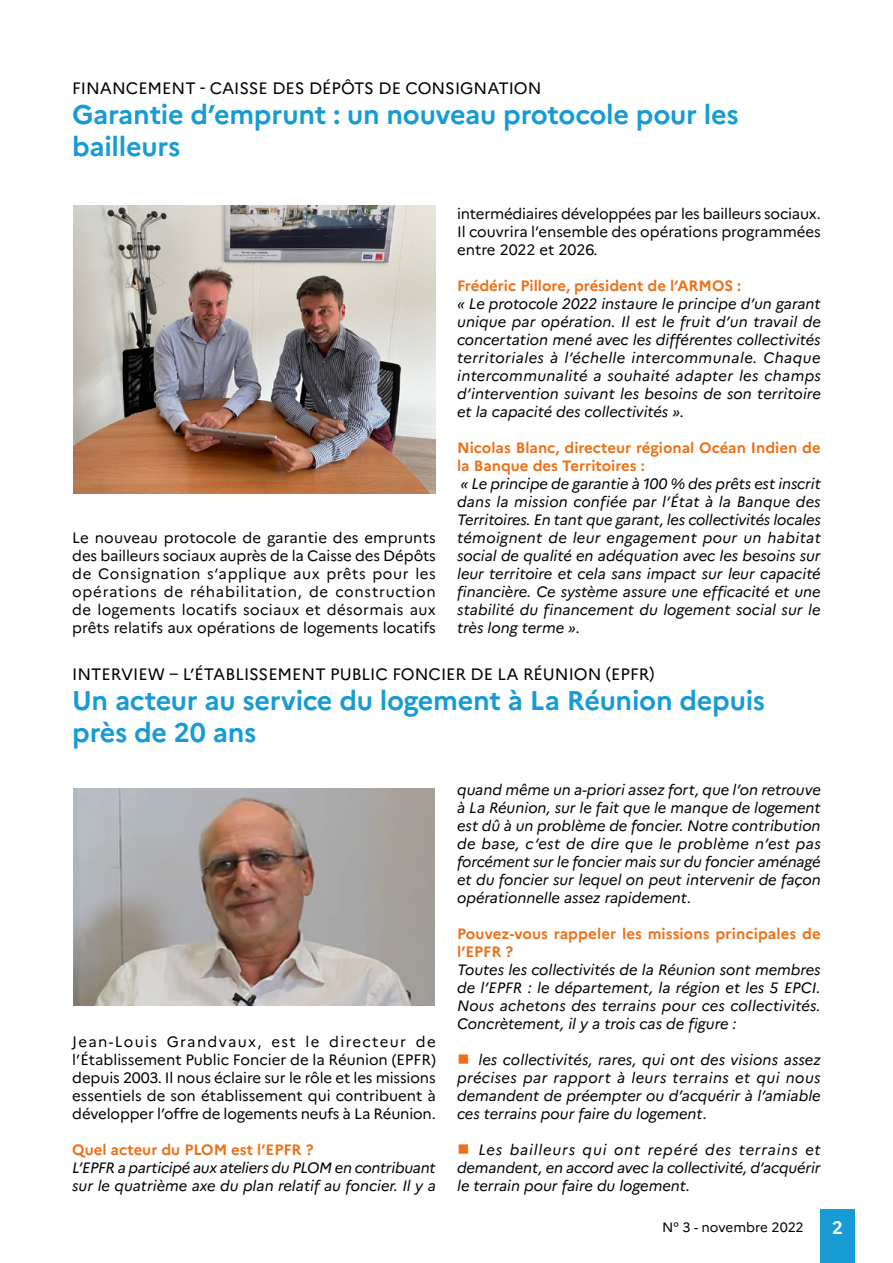
<style>
.page{position:relative;width:893px;height:1263px;background:#fff}
.page>*{position:absolute;margin:0;border:0;box-sizing:border-box;transform-origin:0 0}
.t1{font:700 27px/32.4px "Marianne";letter-spacing:-.01em;color:#169bd4}
.t2{font:700 18px "Marianne";color:#fff}
.t3{font:16.5px "Marianne";color:#000}
.t4{font:italic 15px/18px "Marianne";color:#000;text-align:justify}
.t5{font:15px/18px "Marianne";color:#000;text-align:justify}
.t6{font:700 15px/18px "Marianne";color:#ed7016}
.t7{font:italic 15px/18px "Marianne";letter-spacing:-.02em;color:#000}
.t8{font:13.5px "Marianne";letter-spacing:-.005em;color:#000}
</style>
<div class="page">
<div style="left:821px;top:1209px;width:34px;height:54px;background:#169bd4"></div>
<img style="left:73px;top:788px;width:362px;height:218px">
<img style="left:74px;top:206px;width:362px;height:288px">
<p class="t3" style="left:72px;top:78px;width:471px">FINANCEMENT - CAISSE DES DÉPÔTS DE CONSIGNATION</p>
<h1 class="t1" style="left:72px;top:98px;width:668px">Garantie d’emprunt : un nouveau protocole pour les bailleurs</h1>
<p class="t5" style="left:72px;top:528px;width:365px">Le nouveau protocole de garantie des emprunts des bailleurs sociaux auprès de la Caisse des Dépôts de Consignation s’applique aux prêts pour les opérations de réhabilitation, de construction de logements locatifs sociaux et désormais aux prêts relatifs aux opérations de logements locatifs</p>
<p class="t5" style="left:457px;top:204px;width:365px">intermédiaires développées par les bailleurs sociaux.<br>Il couvrira l’ensemble des opérations programmées entre 2022 et 2026.</p>
<p class="t6" style="left:457px;top:276px;width:286px">Frédéric Pillore, président de l’ARMOS :</p>
<p class="t4" style="left:457px;top:294px;width:365px">« Le protocole 2022 instaure le principe d’un garant unique par opération. Il est le fruit d’un travail de concertation mené avec les différentes collectivités territoriales à l’échelle intercommunale. Chaque intercommunalité a souhaité adapter les champs d’intervention suivant les besoins de son territoire et la capacité des collectivités ».</p>
<p class="t6" style="left:457px;top:438px;width:365px">Nicolas Blanc, directeur régional Océan Indien de la Banque des Territoires :</p>
<p class="t4" style="left:457px;top:474px;width:365px">« Le principe de garantie à 100 % des prêts est inscrit dans la mission confiée par l’État à la Banque des Territoires. En tant que garant, les collectivités locales témoignent de leur engagement pour un habitat social de qualité en adéquation avec les besoins sur leur territoire et cela sans impact sur leur capacité financière. Ce système assure une efficacité et une stabilité du financement du logement social sur le très long terme ».</p>
<p class="t3" style="left:72px;top:664px;width:584px">INTERVIEW – L’ÉTABLISSEMENT PUBLIC FONCIER DE LA RÉUNION (EPFR)</p>
<h1 class="t1" style="left:72px;top:684px;width:694px">Un acteur au service du logement à La Réunion depuis près de 20 ans</h1>
<p class="t5" style="left:72px;top:1032px;width:365px">Jean-Louis Grandvaux, est le directeur de l’Établissement Public Foncier de la Réunion (EPFR) depuis 2003. Il nous éclaire sur le rôle et les missions essentiels de son établissement qui contribuent à développer l’offre de logements neufs à La Réunion.</p>
<p class="t6" style="left:72px;top:1140px;width:243px">Quel acteur du PLOM est l’EPFR ?</p>
<p class="t7" style="left:72px;top:1158px;width:365px">L’EPFR a participé aux ateliers du PLOM en contribuant sur le quatrième axe du plan relatif au foncier. Il y a</p>
<p class="t4" style="left:457px;top:780px;width:365px">quand même un a-priori assez fort, que l’on retrouve à La Réunion, sur le fait que le manque de logement est dû à un problème de foncier. Notre contribution de base, c’est de dire que le problème n’est pas forcément sur le foncier mais sur du foncier aménagé et du foncier sur lequel on peut intervenir de façon opérationnelle assez rapidement.</p>
<p class="t6" style="left:457px;top:924px;width:365px">Pouvez-vous rappeler les missions principales de l’EPFR ?</p>
<p class="t4" style="left:457px;top:960px;width:365px">Toutes les collectivités de la Réunion sont membres de l’EPFR : le département, la région et les 5 EPCI.<br>Nous achetons des terrains pour ces collectivités.<br>Concrètement, il y a trois cas de figure :</p>
<p class="t4" style="left:457px;top:1050px;width:365px;text-indent:21px">les collectivités, rares, qui ont des visions assez précises par rapport à leurs terrains et qui nous demandent de préempter ou d’acquérir à l’amiable ces terrains pour faire du logement.</p>
<p class="t4" style="left:457px;top:1140px;width:365px;text-indent:21px">Les bailleurs qui ont repéré des terrains et demandent, en accord avec la collectivité, d’acquérir le terrain pour faire du logement.</p>
<p class="t8" style="left:662px;top:1219px;width:143px">N° 3 - novembre 2022</p>
<p class="t2" style="left:832px;top:1216px;width:12px">2</p>
</div>
